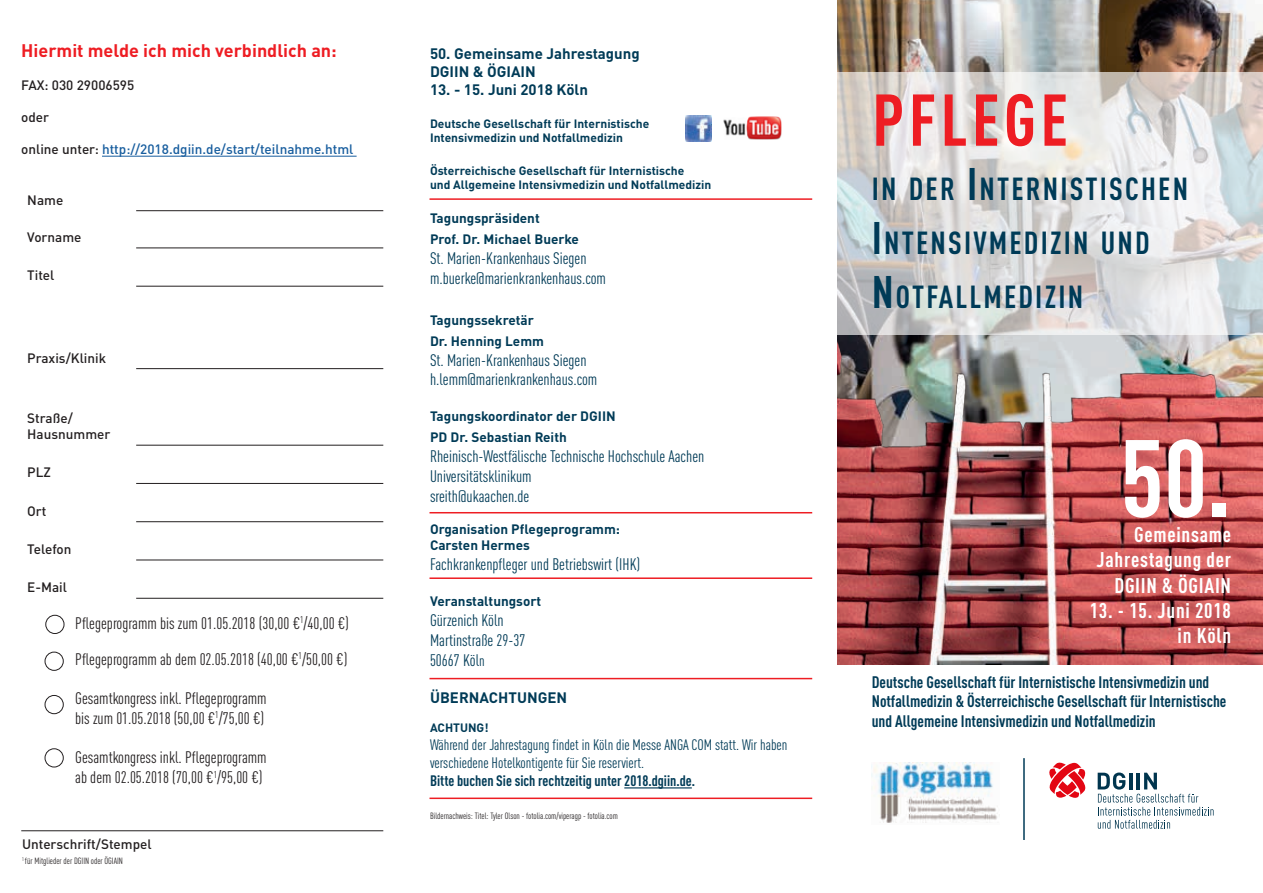
<style>
.page{position:relative;width:1263px;height:893px;background:#fff}
.page>*{position:absolute;margin:0;border:0;box-sizing:border-box;transform-origin:0 0}
.t1{font:700 condensed 108px "DIN Pro";color:#fff}
.t2{font:700 condensed 72px "DIN Pro";letter-spacing:.06em;color:#ee1d23}
.t3{font:700 condensed 31.5px/54px "DIN Pro";letter-spacing:.07em;color:#003b57}
.t4{font:700 condensed 21px/25.2px "DIN Pro";letter-spacing:.035em;color:#fff;text-align:right}
.t5{font:700 18px "DIN Pro";color:#ee1d23}
.t6{font:condensed 16.5px/19.8px "DIN Pro";color:#003b57}
.t7{font:condensed 16.5px/19.8px "DIN Pro";color:#231f20}
.t8{font:700 condensed 16.5px/19.8px "DIN Pro";color:#003b57}
.t9{font:condensed 15px/18px "DIN Pro";color:#003b57}
.t10{font:700 15px/18px "DIN Pro";color:#003b57}
.t11{font:700 condensed 15px "DIN Pro";color:#003b57}
.t12{font:700 13.5px/21px "DIN Pro";color:#003b57}
.t13{font:500 13.5px/16.2px "DIN Pro";color:#231f20}
.t14{font:500 13.5px "DIN Pro";color:#175d9e}
.t15{font:700 12px/14.4px "DIN Pro";color:#003b57}
.t16{font:condensed 9px "DIN Pro";color:#231f20}
.s1{color:#231f20}
.s2{font-size:15px}
.s3{font-size:45px}
</style>
<div class="page">
<img style="left:686px;top:116px;width:25px;height:25px">
<img style="left:724px;top:116px;width:57px;height:24px">
<hr style="left:429px;top:198px;width:383px;height:2px;background:#ee1d23">
<hr style="left:429px;top:512px;width:383px;height:1px;background:#ee1d23">
<hr style="left:624px;top:787px;width:68px;height:1px;background:#003b57">
<img style="left:838px;top:0;width:425px;height:72px">
<img style="left:838px;top:334px;width:425px;height:330px">
<svg style="left:838px;top:72px;width:425px;height:262px;background:#dadad9"></svg>
<svg style="left:1098px;top:772px;width:115px;height:57px"></svg>
<svg style="left:1049px;top:762px;width:37px;height:36px"></svg>
<img style="left:872px;top:763px;width:126px;height:60px">
<hr style="left:1023px;top:758px;width:2px;height:82px;background:#003b57">
<hr style="left:429px;top:577px;width:383px;height:2px;background:#ee1d23">
<hr style="left:429px;top:678px;width:383px;height:1px;background:#ee1d23">
<hr style="left:429px;top:797px;width:383px;height:2px;background:#ee1d23">
<hr style="left:102px;top:156px;width:255px;height:1px;background:#175d9e">
<hr style="left:136px;top:210px;width:247px;height:1px;background:#231f20">
<hr style="left:136px;top:248px;width:247px;height:1px;background:#231f20">
<hr style="left:136px;top:286px;width:247px;height:1px;background:#231f20">
<hr style="left:136px;top:368px;width:247px;height:1px;background:#231f20">
<hr style="left:136px;top:445px;width:247px;height:1px;background:#231f20">
<hr style="left:136px;top:483px;width:247px;height:1px;background:#231f20">
<hr style="left:136px;top:521px;width:247px;height:1px;background:#231f20">
<hr style="left:136px;top:560px;width:247px;height:1px;background:#231f20">
<hr style="left:136px;top:598px;width:247px;height:1px;background:#231f20">
<div style="left:45px;top:615px;width:19px;height:19px;border:1px solid #231f20;border-radius:50%"></div>
<div style="left:45px;top:652px;width:19px;height:19px;border:1px solid #231f20;border-radius:50%"></div>
<hr style="left:21px;top:830px;width:362px;height:1px;background:#231f20">
<div style="left:45px;top:695px;width:19px;height:19px;border:1px solid #231f20;border-radius:50%"></div>
<div style="left:45px;top:748px;width:19px;height:19px;border:1px solid #231f20;border-radius:50%"></div>
<p class="t5" style="left:21px;top:36px;width:317px">Hiermit melde ich mich verbindlich an:</p>
<p class="t13" style="left:21px;top:75px;width:115px">FAX: 030 29006595</p>
<p class="t13" style="left:21px;top:107px;width:29px">oder</p>
<p class="t14" style="left:21px;top:139px;width:334px"><span class="s1">online unter:</span> http://2018.dgiin.de/start/teilnahme.html</p>
<p class="t13" style="left:27px;top:190px;width:38px">Name</p>
<p class="t13" style="left:27px;top:227px;width:56px">Vorname</p>
<p class="t13" style="left:27px;top:266px;width:29px">Titel</p>
<p class="t13" style="left:27px;top:348px;width:80px">Praxis/Klinik</p>
<p class="t13" style="left:27px;top:408px;width:85px">Straße/<br>Hausnummer</p>
<p class="t13" style="left:27px;top:463px;width:25px">PLZ</p>
<p class="t13" style="left:27px;top:501px;width:21px">Ort</p>
<p class="t13" style="left:27px;top:540px;width:46px">Telefon</p>
<p class="t13" style="left:27px;top:578px;width:41px">E-Mail</p>
<p class="t7" style="left:75px;top:604px;width:275px;line-height:36px">Pflegeprogramm bis zum 01.05.2018 (30,00 €<sup>1</sup>/40,00 €)<br>Pflegeprogramm ab dem 02.05.2018 (40,00 €<sup>1</sup>/50,00 €)</p>
<p class="t7" style="left:75px;top:687px;width:193px">Gesamtkongress inkl. Pflegeprogramm bis zum 01.05.2018 (50,00 €<sup>1</sup>/75,00 €)</p>
<p class="t7" style="left:75px;top:746px;width:193px">Gesamtkongress inkl. Pflegeprogramm ab dem 02.05.2018 (70,00 €<sup>1</sup>/95,00 €)</p>
<p class="t13" style="left:22px;top:834px;width:131px">Unterschrift/Stempel</p>
<p class="t16" style="left:22px;top:855px;width:103px"><sup>1</sup> für Mitglieder der DGIIN oder ÖGIAIN</p>
<p class="t10" style="left:430px;top:43px;width:211px">50. Gemeinsame Jahrestagung<br>DGIIN &amp; ÖGIAIN</p>
<p class="t10" style="left:430px;top:79px;width:159px">13. - 15. Juni 2018 Köln</p>
<p class="t15" style="left:430px;top:115px;width:221px">Deutsche Gesellschaft für Internistische<br>Intensivmedizin und Notfallmedizin</p>
<p class="t15" style="left:430px;top:162px;width:283px">Österreichische Gesellschaft für Internistische<br>und Allgemeine Intensivmedizin und Notfallmedizin</p>
<p class="t12" style="left:430px;top:206px;width:150px">Tagungspräsident<br>Prof. Dr. Michael Buerke</p>
<p class="t6" style="left:430px;top:247px;width:177px">St. Marien-Krankenhaus Siegen m.buerke@marienkrankenhaus.com</p>
<p class="t12" style="left:430px;top:308px;width:115px">Tagungssekretär<br>Dr. Henning Lemm</p>
<p class="t6" style="left:430px;top:349px;width:169px">St. Marien-Krankenhaus Siegen h.lemm@marienkrankenhaus.com</p>
<p class="t12" style="left:430px;top:404px;width:187px">Tagungskoordinator der DGIIN<br>PD Dr. Sebastian Reith</p>
<p class="t6" style="left:430px;top:445px;width:276px">Rheinisch-Westfälische Technische Hochschule Aachen<br>Universitätsklinikum<br>sreith@ukaachen.de</p>
<p class="t12" style="left:430px;top:520px;width:192px;line-height:16.2px">Organisation Pflegeprogramm:<br>Carsten Hermes</p>
<p class="t6" style="left:430px;top:553px;width:212px">Fachkrankenpfleger und Betriebswirt (IHK)</p>
<p class="t12" style="left:430px;top:589px;width:113px">Veranstaltungsort</p>
<p class="t6" style="left:430px;top:609px;width:97px">Gürzenich Köln<br>Martinstraße 29-37<br>50667 Köl<span class="s2">n</span></p>
<p class="t10" style="left:430px;top:687px;width:139px">ÜBERNACHTUNGEN</p>
<p class="t15" style="left:430px;top:719px;width:60px">ACHTUNG!</p>
<p class="t9" style="left:430px;top:735px;width:359px">Während der Jahrestagung findet in Köln die Messe ANGA COM statt. Wir haben verschiedene Hotelkontigente für Sie reserviert.</p>
<p class="t11" style="left:430px;top:770px;width:267px">Bitte buchen Sie sich rechtzeitig unter 2018.dgiin.de.</p>
<p class="t16" style="left:430px;top:809px;width:189px">Bildernachweis: Titel: Tyler Olson - fotolia.com/viperagp - fotolia.com</p>
<h2 class="t2" style="left:872px;top:67px;width:198px">PFLEGE</h2>
<h3 class="t3" style="left:872px;top:159px;width:318px">IN DER <span class="s3">I</span> NTERNISTISCHEN<br><span class="s3">I</span> NTENSIVMEDIZIN UND<br><span class="s3">N</span> OTFALLMEDIZIN</h3>
<h1 class="t1" style="left:1120px;top:399px;width:112px">50.</h1>
<p class="t4" style="left:1097px;top:520px;width:136px">Gemeinsame<br>Jahrestagung der<br>DGIIN &amp; ÖGIAIN</p>
<p class="t4" style="left:1090px;top:596px;width:143px">13. - 15. Juni 2018 in Köln</p>
<p class="t8" style="left:872px;top:671px;width:356px">Deutsche Gesellschaft für Internistische Intensivmedizin und<br>Notfallmedizin &amp; Österreichische Gesellschaft für Internistische und Allgemeine Intensivmedizin und Notfallmedizin</p>
</div>
